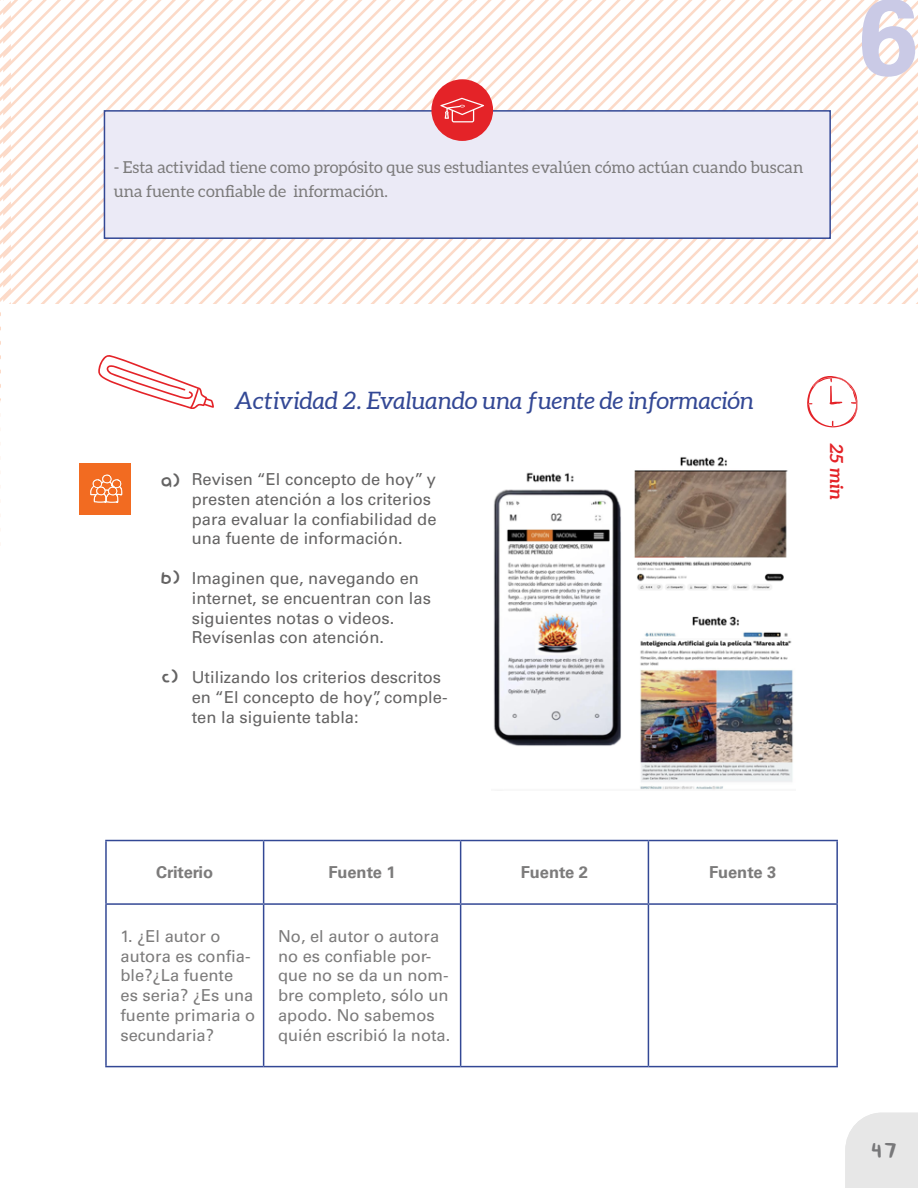
<style>
.page{position:relative;width:918px;height:1188px;background:#fff}
.page>*{position:absolute;margin:0;border:0;box-sizing:border-box;transform-origin:0 0}
.t1{font:700 108px "Univers LT Pro 65";color:#cacae6}
.t2{font:30px "Baby Doll";color:#78787a}
.t3{font:italic 24px "Aleo";color:#334895}
.t4{font:19.5px "Baby Doll";color:#646363}
.t5{font:italic 700 18px "Aleo";color:#e42328}
.t6{font:16.5px/19.8px "Univers LT Pro 55 Roman";color:#646363}
.t7{font:16.5px/19.8px "Univers LT Pro 55 Roman";color:#7c7b7b}
.t8{font:16.5px/24px "Aleo";color:#7c7b7b}
.t9{font:700 16.5px "Univers LT Pro 65";color:#7c7b7b}
</style>
<div class="page">
<svg style="left:217px;top:58px;width:57px;height:246px"></svg>
<svg style="left:231px;top:73px;width:43px;height:231px"></svg>
<svg style="left:245px;top:87px;width:29px;height:217px"></svg>
<svg style="left:260px;top:101px;width:14px;height:203px"></svg>
<svg style="left:678px;top:0;width:240px;height:15px"></svg>
<svg style="left:678px;top:15px;width:240px;height:14px"></svg>
<svg style="left:678px;top:29px;width:240px;height:15px"></svg>
<svg style="left:678px;top:44px;width:240px;height:14px"></svg>
<svg style="left:678px;top:58px;width:240px;height:243px"></svg>
<svg style="left:686px;top:72px;width:232px;height:232px"></svg>
<svg style="left:701px;top:87px;width:217px;height:217px"></svg>
<svg style="left:715px;top:101px;width:203px;height:203px"></svg>
<div style="left:104px;top:111px;width:726px;height:127px;background:#ebeaf6"></div>
<svg style="left:274px;top:0;width:404px;height:304px"></svg>
<div style="left:845px;top:1113px;width:73px;height:75px;background:#e7e7e7"></div>
<svg style="left:807px;top:376px;width:51px;height:51px"></svg>
<div style="left:80px;top:463px;width:51px;height:51px;background:#f26b21"></div>
<svg style="left:0;top:0;width:214px;height:416px"></svg>
<svg style="left:90px;top:475px;width:32px;height:28px"></svg>
<img style="left:493px;top:457px;width:300px;height:333px">
<svg style="left:264px;top:841px;width:572px;height:62px"></svg>
<hr style="left:105px;top:841px;width:2px;height:62px;background:#334895">
<hr style="left:105px;top:840px;width:159px;height:1px;background:#334895">
<hr style="left:263px;top:841px;width:1px;height:62px;background:#334895">
<hr style="left:264px;top:840px;width:197px;height:1px;background:#334895">
<hr style="left:460px;top:841px;width:1px;height:62px;background:#334895">
<hr style="left:648px;top:841px;width:1px;height:62px;background:#334895">
<hr style="left:461px;top:840px;width:187px;height:1px;background:#334895">
<hr style="left:648px;top:840px;width:190px;height:1px;background:#334895">
<hr style="left:836px;top:841px;width:2px;height:62px;background:#334895">
<hr style="left:105px;top:905px;width:2px;height:161px;background:#334895">
<hr style="left:105px;top:903px;width:159px;height:2px;background:#334895">
<hr style="left:263px;top:905px;width:1px;height:161px;background:#334895">
<hr style="left:264px;top:903px;width:197px;height:2px;background:#334895">
<hr style="left:460px;top:905px;width:1px;height:161px;background:#334895">
<hr style="left:648px;top:905px;width:1px;height:161px;background:#334895">
<hr style="left:461px;top:903px;width:187px;height:2px;background:#334895">
<hr style="left:648px;top:903px;width:190px;height:2px;background:#334895">
<hr style="left:836px;top:905px;width:2px;height:161px;background:#334895">
<hr style="left:105px;top:1066px;width:159px;height:1px;background:#334895">
<hr style="left:264px;top:1066px;width:197px;height:1px;background:#334895">
<hr style="left:461px;top:1066px;width:187px;height:1px;background:#334895">
<hr style="left:648px;top:1066px;width:190px;height:1px;background:#334895">
<p class="t8" style="left:114px;top:155px;width:691px">- Esta actividad tiene como propósito que sus estudiantes evalúen cómo actúan cuando buscan una fuente confiable de información.</p>
<h1 class="t1" style="left:858px;top:-27px;width:62px">6</h1>
<h3 class="t3" style="left:235px;top:386px;width:521px">Actividad 2. Evaluando una fuente de información</h3>
<p class="t4" style="left:161px;top:470px;width:20px">a)</p>
<p class="t4" style="left:161px;top:567px;width:20px">b)</p>
<p class="t4" style="left:161px;top:666px;width:19px">c)</p>
<p class="t6" style="left:192px;top:469px;width:246px">Revisen “El concepto de hoy” y presten atención a los criterios para evaluar la confiabilidad de una fuente de información.</p>
<p class="t6" style="left:192px;top:568px;width:241px">Imaginen que, navegando en internet, se encuentran con las siguientes notas o videos.<br>Revísenlas con atención.</p>
<p class="t6" style="left:192px;top:667px;width:257px">Utilizando los criterios descritos en “El concepto de hoy”, comple&shy;ten la siguiente tabla:</p>
<p class="t5" style="left:848px;top:443px;width:58px;rotate:90deg">25 min</p>
<p class="t9" style="left:156px;top:863px;width:59px">Criterio</p>
<p class="t9" style="left:329px;top:863px;width:69px">Fuente 1</p>
<p class="t9" style="left:521px;top:863px;width:69px">Fuente 2</p>
<p class="t9" style="left:709px;top:863px;width:69px">Fuente 3</p>
<p class="t7" style="left:120px;top:926px;width:136px">1. ¿El autor o autora es confia&shy;ble?¿La fuente<br>es seria? ¿Es una fuente primaria o secundaria?</p>
<p class="t7" style="left:278px;top:926px;width:174px">No, el autor o autora no es confiable por&shy;que no se da un nom&shy;bre completo, sólo un apodo. No sabemos quién escribió la nota.</p>
<h2 class="t2" style="left:871px;top:1132px;width:29px">47</h2>
</div>
